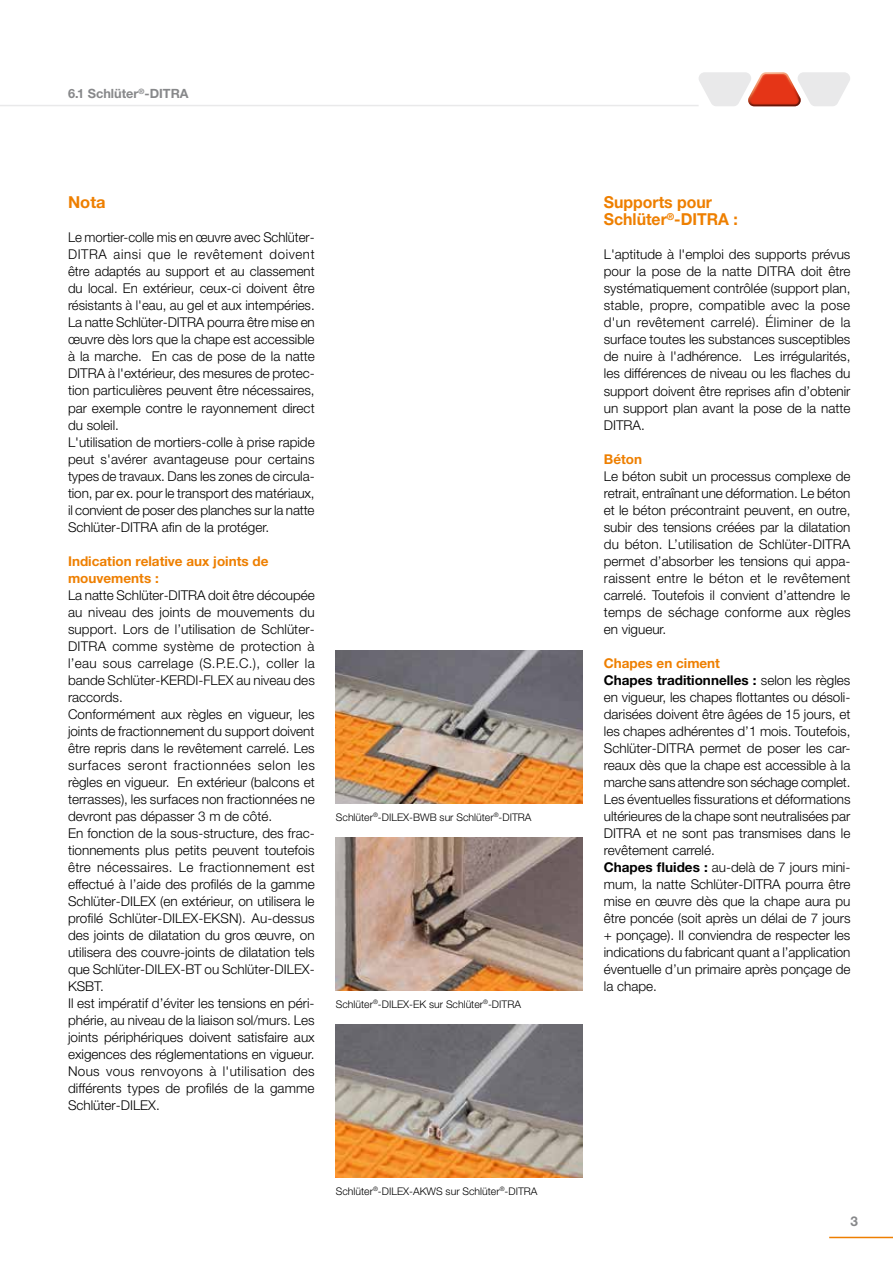
<style>
.page{position:relative;width:893px;height:1263px;background:#fff}
.page>*{position:absolute;margin:0;border:0;box-sizing:border-box;transform-origin:0 0}
.t1{font:700 16.5px/17px "Helvetica Neue LT Pro";color:#ee7f00;scale:.96 1}
.t2{font:700 16.5px "Helvetica Neue LT Pro";color:#ee7f00}
.t3{font:300 13.5px/17px "Helvetica Neue LT Pro";color:#000}
.t4{font:700 13.5px/17px "Helvetica Neue LT Pro";color:#ee7f00}
.t5{font:700 13.5px "Helvetica Neue LT Pro";color:#87888a}
.t6{font:700 12.75px "Helvetica Neue LT Pro";color:#87888a}
.t7{font:300 10.5px "Helvetica Neue LT Pro";color:#000}
.s1{font-weight:700;color:#ee7f00}
.s2{font-weight:700}
</style>
<div class="page">
<hr style="left:0;top:105px;width:699px;height:1px;background:#e9e9ea">
<svg style="left:699px;top:72px;width:151px;height:34px"></svg>
<hr style="left:829px;top:1237px;width:64px;height:1px;background:#ee7f00">
<img style="left:336px;top:651px;width:247px;height:153px">
<img style="left:336px;top:838px;width:247px;height:153px">
<img style="left:336px;top:1025px;width:247px;height:153px">
<p class="t6" style="left:68px;top:86px;width:122px">6.1 Schlüter<sup>®</sup>-DITRA</p>
<p class="t2" style="left:68px;top:192px;width:39px">Nota</p>
<p class="t3" style="left:68px;top:229px;width:248px">Le mortier-colle mis en œuvre avec Schlüter-DITRA ainsi que le revêtement doivent être adaptés au support et au classement du local. En extérieur, ceux-ci doivent être résistants à l'eau, au gel et aux intempéries.<br>La natte Schlüter-DITRA pourra être mise en œuvre dès lors que la chape est accessible à la marche. En cas de pose de la natte DITRA à l'extérieur, des mesures de protec&shy;tion particulières peuvent être nécessaires, par exemple contre le rayonnement direct du soleil.<br>L'utilisation de mortiers-colle à prise rapide peut s'avérer avantageuse pour certains types de travaux. Dans les zones de circula&shy;tion, par ex. pour le transport des matériaux, il convient de poser des planches sur la natte Schlüter-DITRA afin de la protéger.</p>
<p class="t4" style="left:68px;top:552px;width:202px">Indication relative aux joints de mouvements :</p>
<p class="t3" style="left:68px;top:586px;width:248px">La natte Schlüter-DITRA doit être découpée au niveau des joints de mouvements du support. Lors de l’utilisation de Schlüter-DITRA comme système de protection à l’eau sous carrelage (S.P.E.C.), coller la bande Schlüter-KERDI-FLEX au niveau des raccords.<br>Conformément aux règles en vigueur, les joints de fractionnement du support doivent être repris dans le revêtement carrelé. Les surfaces seront fractionnées selon les règles en vigueur. En extérieur (balcons et terrasses), les surfaces non fractionnées ne devront pas dépasser 3 m de côté.<br>En fonction de la sous-structure, des frac&shy;tionnements plus petits peuvent toutefois être nécessaires. Le fractionnement est effectué à l’aide des profilés de la gamme Schlüter-DILEX (en extérieur, on utilisera le profilé Schlüter-DILEX-EKSN). Au-dessus des joints de dilatation du gros œuvre, on utilisera des couvre-joints de dilatation tels que Schlüter-DILEX-BT ou Schlüter-DILEX-KSBT.<br>Il est impératif d’éviter les tensions en péri&shy;phérie, au niveau de la liaison sol/murs. Les joints périphériques doivent satisfaire aux exigences des réglementations en vigueur.<br>Nous vous renvoyons à l'utilisation des différents types de profilés de la gamme Schlüter-DILEX.</p>
<p class="t7" style="left:336px;top:810px;width:197px">Schlüter<sup>®</sup>-DILEX-BWB sur Schlüter<sup>®</sup>-DITRA</p>
<p class="t7" style="left:336px;top:998px;width:187px">Schlüter<sup>®</sup>-DILEX-EK sur Schlüter<sup>®</sup>-DITRA</p>
<p class="t7" style="left:336px;top:1185px;width:203px">Schlüter<sup>®</sup>-DILEX-AKWS sur Schlüter<sup>®</sup>-DITRA</p>
<p class="t1" style="left:604px;top:194px;width:141px">Supports pour<br>Schlüter<sup>®</sup>-DITRA :</p>
<p class="t3" style="left:604px;top:246px;width:248px;text-align:justify">L'aptitude à l'emploi des supports prévus pour la pose de la natte DITRA doit être systématiquement contrôlée (support plan, stable, propre, compatible avec la pose d'un revêtement carrelé). Éliminer de la surface toutes les substances susceptibles de nuire à l'adhérence. Les irrégularités, les différences de niveau ou les flaches du support doivent être reprises afin d’obtenir un support plan avant la pose de la natte DITRA.</p>
<p class="t4" style="left:604px;top:450px;width:40px">Béton</p>
<p class="t3" style="left:604px;top:467px;width:248px;text-align:justify">Le béton subit un processus complexe de retrait, entraînant une déformation. Le béton et le béton précontraint peuvent, en outre, subir des tensions créées par la dilatation du béton. L’utilisation de Schlüter-DITRA permet d’absorber les tensions qui appa&shy;raissent entre le béton et le revêtement carrelé. Toutefois il convient d’attendre le temps de séchage conforme aux règles en vigueur.</p>
<p class="t3" style="left:604px;top:654px;width:248px"><span class="s1">Chapes en ciment<br></span><span class="s2">Chapes traditionnelles :</span> selon les règles en vigueur, les chapes flottantes ou désoli&shy;darisées doivent être âgées de 15 jours, et les chapes adhérentes d’1 mois. Toutefois, Schlüter-DITRA permet de poser les car&shy;reaux dès que la chape est accessible à la marche sans attendre son séchage complet.<br>Les éventuelles fissurations et déformations ultérieures de la chape sont neutralisées par DITRA et ne sont pas transmises dans le revêtement carrelé.<br><span class="s2">Chapes fluides :</span> au-delà de 7 jours mini&shy;mum, la natte Schlüter-DITRA pourra être mise en œuvre dès que la chape aura pu être poncée (soit après un délai de 7 jours + ponçage). Il conviendra de respecter les indications du fabricant quant a l’application éventuelle d’un primaire après ponçage de la chape.</p>
<p class="t5" style="left:850px;top:1213px;width:9px">3</p>
</div>
